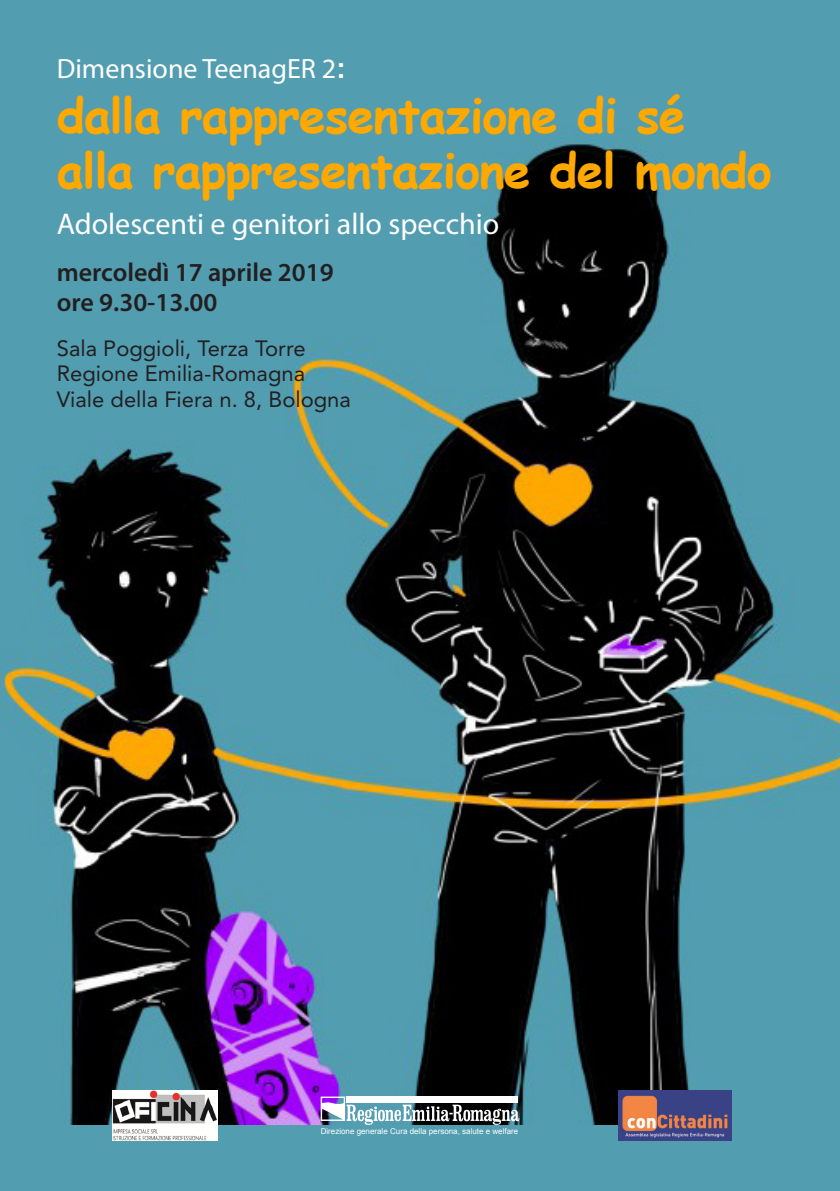
<style>
.page{position:relative;width:840px;height:1191px;background:#fff}
.page>*{position:absolute;margin:0;border:0;box-sizing:border-box;transform-origin:0 0}
.t1{font:700 48px/55.2px "Comic Sans MS";letter-spacing:-.02em;color:#ffa800}
.t2{font:30px "Myriad Pro";color:#fff}
.t3{font:28px "Myriad Pro";color:#fff}
.t4{font:600 26px/29.8px "Myriad Pro";color:#231f20}
.t5{font:22px/25.2px "Avenir LT Std";color:#231f20}
.t6{font:8px "Arial";color:#fff}
.s1{font-family:"Arial";font-weight:700}
</style>
<div class="page">
<div style="left:0;top:1124px;width:839px;height:67px;background:#529db0"></div>
<img style="left:0;top:0;width:839px;height:1124px">
<img style="left:618px;top:1090px;width:113px;height:50px">
<img style="left:113px;top:1090px;width:104px;height:50px">
<svg style="left:320px;top:1096px;width:199px;height:29px"></svg>
<p class="t3" style="left:57px;top:51px;width:290px">Dimensione TeenagER 2<span class="s1">:</span></p>
<p class="t1" style="left:57px;top:86px;width:716px">dalla rappresentazione di sé alla rappresentazione del mondo</p>
<p class="t2" style="left:57px;top:205px;width:444px">Adolescenti e genitori allo specchio</p>
<p class="t4" style="left:57px;top:257px;width:278px">mercoledì 17 aprile 2019 ore 9.30-13.00</p>
<p class="t5" style="left:57px;top:336px;width:295px">Sala Poggioli, Terza Torre<br>Regione Emilia-Romagna<br>Viale della Fiera n. 8, Bologna</p>
<p class="t6" style="left:320px;top:1125px;width:199px">Direzione generale Cura della persona, salute e welfare</p>
</div>
